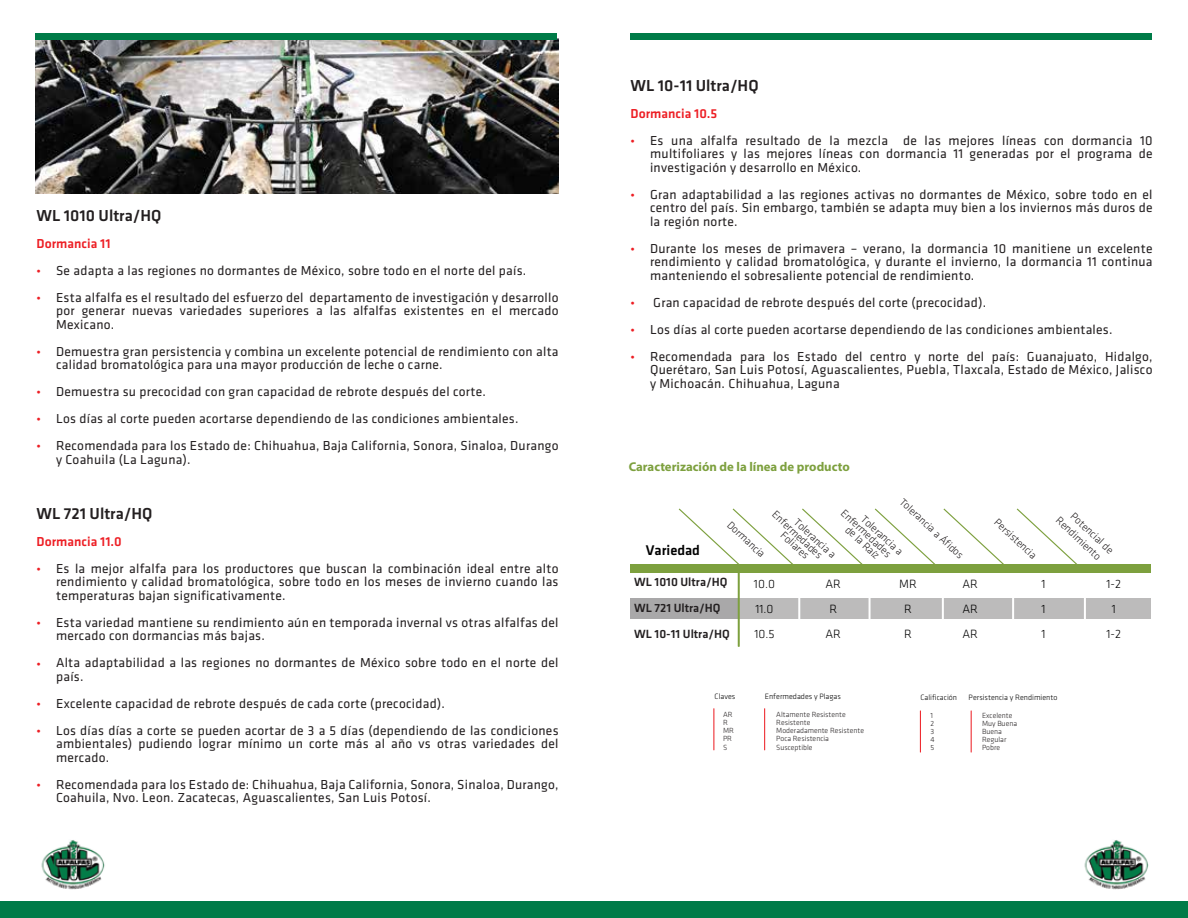
<style>
.page{position:relative;width:1188px;height:918px;background:#fff}
.page>*{position:absolute;margin:0;border:0;box-sizing:border-box;transform-origin:0 0}
.t1{font:500 16.5px "Klavika";color:#231f20}
.t2{font:500 14.55px "Klavika";color:#000}
.t3{font:13.5px/13.5px "Klavika";letter-spacing:.02em;color:#231f20}
.t4{font:500 13.5px "Klavika";color:#ed1e24}
.t5{font:700 12.75px "Myriad Pro";color:#7da03e}
.t6{font:300 12.45px/25.3px "Klavika";color:#000;text-align:justify}
.t7{font:500 12.3px/26.1px "Klavika";color:#231f20}
.t8{font:12px "Klavika";color:#ed1e24}
.t9{font:300 10.95px/13px "Klavika";color:#231f20}
.t10{font:300 10.8px "Klavika";color:#231f20}
.t11{font:300 7.95px "Klavika";color:#000}
.t12{font:300 7.65px "Klavika";color:#231f20}
</style>
<div class="page">
<img style="left:35px;top:38px;width:523px;height:155px">
<div style="left:739px;top:598px;width:411px;height:20px;background:#bcbbbb"></div>
<div style="left:631px;top:598px;width:107px;height:20px;background:#a9a8a9"></div>
<div style="left:630px;top:565px;width:520px;height:8px;background:#7da03e"></div>
<hr style="left:738px;top:567px;width:2px;height:80px;background:#7da03e">
<hr style="left:798px;top:589px;width:2px;height:37px;background:#fff">
<hr style="left:869px;top:588px;width:2px;height:38px;background:#fff">
<hr style="left:942px;top:588px;width:2px;height:38px;background:#fff">
<hr style="left:1012px;top:588px;width:2px;height:38px;background:#fff">
<hr style="left:1084px;top:589px;width:2px;height:32px;background:#fff">
<svg style="left:679px;top:509px;width:115px;height:56px"></svg>
<svg style="left:802px;top:509px;width:61px;height:56px"></svg>
<svg style="left:875px;top:509px;width:61px;height:56px"></svg>
<svg style="left:943px;top:509px;width:61px;height:56px"></svg>
<svg style="left:1017px;top:509px;width:61px;height:56px"></svg>
<div style="left:0;top:901px;width:1188px;height:17px;background:#007b48"></div>
<div style="left:35px;top:33px;width:522px;height:6px;background:#007b48"></div>
<div style="left:630px;top:33px;width:522px;height:6px;background:#007b48"></div>
<img style="left:41px;top:840px;width:64px;height:50px">
<img style="left:1084px;top:840px;width:65px;height:50px">
<hr style="left:713px;top:708px;width:1px;height:42px;background:#ed1e24">
<hr style="left:920px;top:711px;width:1px;height:42px;background:#ed1e24">
<hr style="left:764px;top:708px;width:1px;height:42px;background:#ed1e24">
<hr style="left:971px;top:711px;width:1px;height:42px;background:#ed1e24">
<p class="t1" style="left:37px;top:207px;width:126px">WL 1010 Ultra/HQ</p>
<p class="t4" style="left:37px;top:236px;width:75px">Dormancia 11</p>
<p class="t8" style="left:37px;top:264px;width:6px">•</p>
<p class="t8" style="left:37px;top:291px;width:6px">•</p>
<p class="t3" style="left:56px;top:257px;width:504px;line-height:27px">Se adapta a las regiones no dormantes de México, sobre todo en el norte del país.<br>Esta alfalfa es el resultado del esfuerzo del departamento de investigación y desarrollo</p>
<p class="t3" style="left:56px;top:304px;width:504px">por generar nuevas variedades superiores a las alfalfas existentes en el mercado<br>Mexicano.</p>
<p class="t3" style="left:56px;top:345px;width:504px">Demuestra gran persistencia y combina un excelente potencial de rendimiento con alta calidad bromatológica para una mayor producción de leche o carne.</p>
<p class="t3" style="left:56px;top:379px;width:504px;line-height:27px">Demuestra su precocidad con gran capacidad de rebrote después del corte.<br>Los días al corte pueden acortarse dependiendo de las condiciones ambientales.<br>Recomendada para los Estado de: Chihuahua, Baja California, Sonora, Sinaloa, Durango</p>
<p class="t3" style="left:56px;top:453px;width:136px">y Coahuila (La Laguna).</p>
<p class="t8" style="left:37px;top:345px;width:6px">•</p>
<p class="t8" style="left:37px;top:386px;width:6px">•</p>
<p class="t8" style="left:37px;top:413px;width:6px">•</p>
<p class="t8" style="left:37px;top:440px;width:6px">•</p>
<p class="t1" style="left:37px;top:505px;width:117px">WL 721 Ultra/HQ</p>
<p class="t4" style="left:37px;top:534px;width:87px">Dormancia 11.0</p>
<p class="t8" style="left:37px;top:563px;width:6px">•</p>
<p class="t3" style="left:56px;top:562px;width:504px;text-align:justify">Es la mejor alfalfa para los productores que buscan la combinación ideal entre alto rendimiento y calidad bromatológica, sobre todo en los meses de invierno cuando las temperaturas bajan significativamente.</p>
<p class="t3" style="left:56px;top:616px;width:504px">Esta variedad mantiene su rendimiento aún en temporada invernal vs otras alfalfas del mercado con dormancias más bajas.</p>
<p class="t3" style="left:56px;top:656px;width:504px">Alta adaptabilidad a las regiones no dormantes de México sobre todo en el norte del país.</p>
<p class="t3" style="left:56px;top:690px;width:504px;line-height:27px">Excelente capacidad de rebrote después de cada corte (precocidad).<br>Los días días a corte se pueden acortar de 3 a 5 días (dependiendo de las condiciones</p>
<p class="t3" style="left:56px;top:737px;width:504px">ambientales) pudiendo lograr mínimo un corte más al año vs otras variedades del mercado.</p>
<p class="t3" style="left:56px;top:778px;width:504px">Recomendada para los Estado de: Chihuahua, Baja California, Sonora, Sinaloa, Durango,<br>Coahuila, Nvo. Leon. Zacatecas, Aguascalientes, San Luis Potosí.</p>
<p class="t8" style="left:37px;top:617px;width:6px">•</p>
<p class="t8" style="left:37px;top:657px;width:6px">•</p>
<p class="t8" style="left:37px;top:698px;width:6px">•</p>
<p class="t8" style="left:37px;top:725px;width:6px">•</p>
<p class="t8" style="left:37px;top:779px;width:6px">•</p>
<p class="t1" style="left:631px;top:77px;width:130px">WL 10-11 Ultra/HQ</p>
<p class="t4" style="left:631px;top:106px;width:88px">Dormancia 10.5</p>
<p class="t8" style="left:631px;top:135px;width:6px">•</p>
<p class="t3" style="left:650px;top:134px;width:504px;text-align:justify">Es una alfalfa resultado de la mezcla de las mejores líneas con dormancia 10 multifoliares y las mejores líneas con dormancia 11 generadas por el programa de investigación y desarrollo en México.</p>
<p class="t3" style="left:650px;top:188px;width:504px;text-align:justify">Gran adaptabilidad a las regiones activas no dormantes de México, sobre todo en el centro del país. Sin embargo, también se adapta muy bien a los inviernos más duros de la región norte.</p>
<p class="t3" style="left:650px;top:242px;width:504px;text-align:justify">Durante los meses de primavera – verano, la dormancia 10 manitiene un excelente rendimiento y calidad bromatológica, y durante el invierno, la dormancia 11 continua manteniendo el sobresaliente potencial de rendimiento.</p>
<p class="t3" style="left:650px;top:289px;width:504px;line-height:27px">Gran capacidad de rebrote después del corte (precocidad).<br>Los días al corte pueden acortarse dependiendo de las condiciones ambientales.<br>Recomendada para los Estado del centro y norte del país: Guanajuato, Hidalgo,</p>
<p class="t3" style="left:650px;top:364px;width:504px">Querétaro, San Luis Potosí, Aguascalientes, Puebla, Tlaxcala, Estado de México, Jalisco y Michoacán. Chihuahua, Laguna</p>
<p class="t8" style="left:631px;top:189px;width:6px">•</p>
<p class="t8" style="left:631px;top:243px;width:6px">•</p>
<p class="t8" style="left:631px;top:297px;width:6px">•</p>
<p class="t8" style="left:631px;top:324px;width:6px">•</p>
<p class="t8" style="left:631px;top:351px;width:6px">•</p>
<p class="t5" style="left:629px;top:459px;width:223px">Caracterización de la línea de producto</p>
<p class="t2" style="left:646px;top:542px;width:56px">Variedad</p>
<p class="t10" style="left:905px;top:496px;width:84px;rotate:43deg">Tolerancia a Áfidos</p>
<p class="t9" style="left:847px;top:506px;width:66px;rotate:43deg">Enfermedades</p>
<p class="t9" style="left:778px;top:508px;width:66px;rotate:43deg">Enfermedades</p>
<p class="t9" style="left:851px;top:523px;width:44px;rotate:43deg">de la Raíz</p>
<p class="t9" style="left:1000px;top:516px;width:55px;rotate:43deg">Persistencia</p>
<p class="t9" style="left:1071px;top:504px;width:64px;text-indent:8px;rotate:43deg">Potencial de<br>Rendimiento</p>
<p class="t9" style="left:867px;top:512px;width:54px;rotate:43deg">Tolerancia a</p>
<p class="t9" style="left:733px;top:518px;width:49px;rotate:43deg">Dormancia</p>
<p class="t9" style="left:800px;top:515px;width:54px;rotate:43deg">Tolerancia a</p>
<p class="t9" style="left:787px;top:529px;width:36px;rotate:43deg">Foliares</p>
<p class="t7" style="left:634px;top:569px;width:97px">WL 1010 Ultra/HQ<br>WL 721 Ultra/HQ<br>WL 10-11 Ultra/HQ</p>
<p class="t6" style="left:754px;top:571px;width:23px">10.0<br>11.0<br>10.5</p>
<p class="t6" style="left:826px;top:571px;width:17px;text-align:center">AR<br>R<br>AR</p>
<p class="t6" style="left:899px;top:571px;width:19px;text-align:center">MR<br>R<br>R</p>
<p class="t6" style="left:962px;top:571px;width:17px">AR AR AR</p>
<p class="t6" style="left:1042px;top:571px;width:6px">1<br>1<br>1</p>
<p class="t6" style="left:1107px;top:571px;width:16px;text-align:center">1-2<br>1<br>1-2</p>
<p class="t11" style="left:715px;top:692px;width:22px">Claves</p>
<p class="t11" style="left:765px;top:692px;width:78px">Enfermedades y Plagas</p>
<p class="t12" style="left:723px;top:711px;width:11px">AR</p>
<p class="t12" style="left:776px;top:711px;width:71px">Altamente Resistente</p>
<p class="t12" style="left:723px;top:719px;width:6px">R</p>
<p class="t12" style="left:776px;top:719px;width:36px">Resistente</p>
<p class="t12" style="left:723px;top:727px;width:12px">MR</p>
<p class="t12" style="left:776px;top:727px;width:89px">Moderadamente Resistente</p>
<p class="t12" style="left:723px;top:735px;width:10px">PR</p>
<p class="t12" style="left:776px;top:735px;width:54px">Poca Resistencia</p>
<p class="t12" style="left:723px;top:744px;width:6px">S</p>
<p class="t12" style="left:776px;top:744px;width:38px">Susceptible</p>
<p class="t11" style="left:920px;top:693px;width:38px">Calificación</p>
<p class="t11" style="left:969px;top:693px;width:90px">Persistencia y Rendimiento</p>
<p class="t12" style="left:931px;top:712px;width:4px">1</p>
<p class="t12" style="left:982px;top:712px;width:32px">Excelente</p>
<p class="t12" style="left:931px;top:720px;width:5px">2</p>
<p class="t12" style="left:982px;top:720px;width:37px">Muy Buena</p>
<p class="t12" style="left:931px;top:728px;width:5px">3</p>
<p class="t12" style="left:982px;top:728px;width:21px">Buena</p>
<p class="t12" style="left:931px;top:736px;width:6px">4</p>
<p class="t12" style="left:982px;top:736px;width:26px">Regular</p>
<p class="t12" style="left:931px;top:744px;width:5px">5</p>
<p class="t12" style="left:982px;top:744px;width:20px">Pobre</p>
</div>
